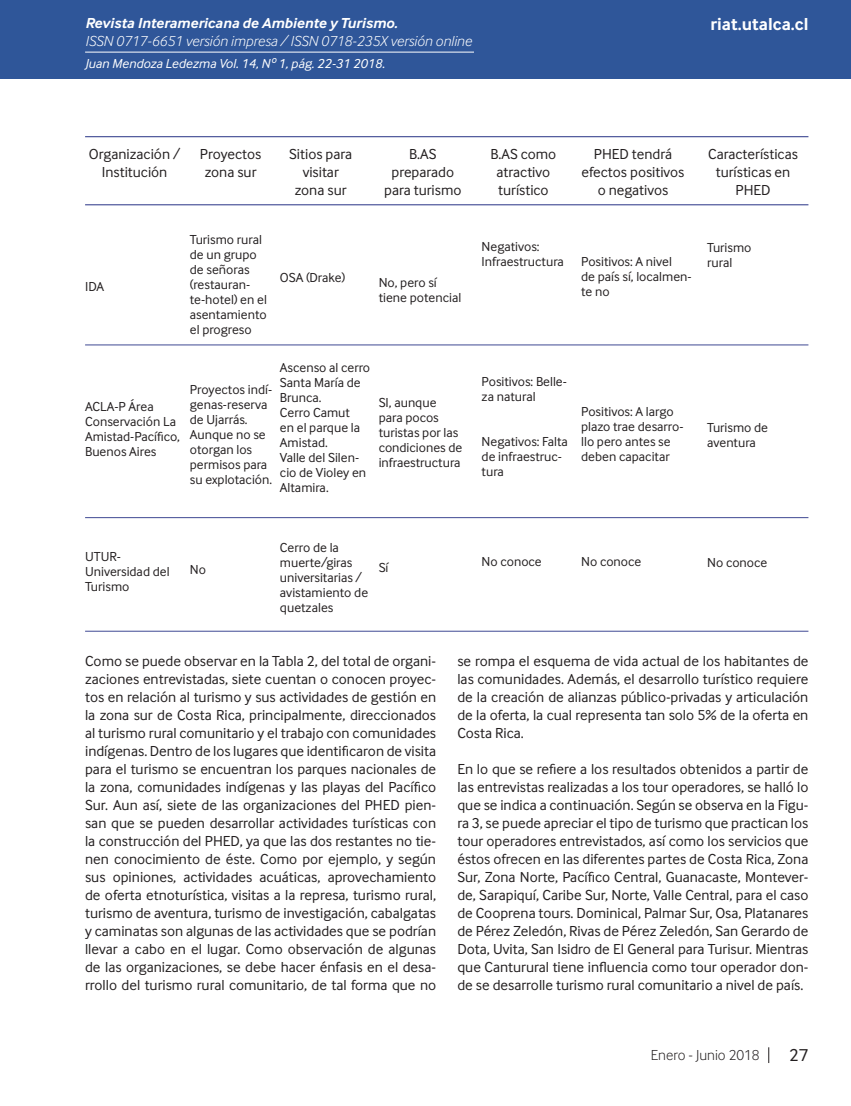
<style>
.page{position:relative;width:851px;height:1106px;background:#fff}
.page>*{position:absolute;margin:0;border:0;box-sizing:border-box;transform-origin:0 0}
.t1{font:700 18px "Inter Face";color:#fff}
.t2{font:18px "Inter Face";color:#231f20}
.Cuerpo_de_Texto{font:15px/18px "Inter Face";color:#231f20;text-align:justify}
.t3{font:italic 300 15px "Inter Face";color:#fff}
.t4{font:italic 700 15px "Inter Face";color:#fff}
.t5{font:300 15px "Inter Face";color:#231f20}
.Cuerpo_de_Texto-2{font:13.5px/15px "Inter Face";color:#231f20}
.Cuño_de_pagina{font:italic 13.5px "Inter Face";color:#fff}
</style>
<div class="page">
<div style="left:0;top:0;width:850px;height:79px;background:#2f5699"></div>
<hr style="left:85px;top:52px;width:389px;height:1px;background:#fff">
<svg style="left:768px;top:1047px;width:1px;height:16px"></svg>
<hr style="left:85px;top:204px;width:723px;height:1px;background:#3f4993">
<hr style="left:85px;top:136px;width:723px;height:1px;background:#3f4993">
<hr style="left:85px;top:344px;width:723px;height:1px;background:#3f4993">
<hr style="left:85px;top:517px;width:723px;height:1px;background:#3f4993">
<hr style="left:85px;top:631px;width:723px;height:1px;background:#3f4993">
<p class="t4" style="left:85px;top:15px;width:314px">Revista Interamericana de Ambiente y Turismo.</p>
<p class="t3" style="left:85px;top:33px;width:388px">ISSN 0717-6651 versión impresa / ISSN 0718-235X versión online</p>
<p class="Cuño_de_pagina" style="left:85px;top:56px;width:301px">Juan Mendoza Ledezma Vol. 14, Nº 1, pág. 22-31 2018.</p>
<p class="t1" style="left:710px;top:14px;width:99px">riat.utalca.cl</p>
<p class="Cuerpo_de_Texto" style="left:89px;top:145px;width:93px">Organización /</p>
<p class="Cuerpo_de_Texto" style="left:200px;top:145px;width:63px">Proyectos</p>
<p class="Cuerpo_de_Texto" style="left:289px;top:145px;width:64px">Sitios para</p>
<p class="Cuerpo_de_Texto" style="left:409px;top:145px;width:29px">B.AS</p>
<p class="Cuerpo_de_Texto" style="left:490px;top:145px;width:67px">B.AS como</p>
<p class="Cuerpo_de_Texto" style="left:593px;top:145px;width:80px">PHED tendrá</p>
<p class="Cuerpo_de_Texto" style="left:708px;top:145px;width:91px">Características</p>
<p class="Cuerpo_de_Texto" style="left:102px;top:163px;width:67px">Institución</p>
<p class="Cuerpo_de_Texto" style="left:205px;top:163px;width:53px">zona sur</p>
<p class="Cuerpo_de_Texto" style="left:302px;top:163px;width:38px">visitar</p>
<p class="Cuerpo_de_Texto" style="left:391px;top:163px;width:64px">preparado</p>
<p class="Cuerpo_de_Texto" style="left:496px;top:163px;width:55px">atractivo</p>
<p class="Cuerpo_de_Texto" style="left:581px;top:163px;width:104px">efectos positivos</p>
<p class="Cuerpo_de_Texto" style="left:715px;top:163px;width:76px">turísticas en</p>
<p class="Cuerpo_de_Texto" style="left:295px;top:181px;width:53px">zona sur</p>
<p class="Cuerpo_de_Texto" style="left:384px;top:181px;width:79px">para turismo</p>
<p class="Cuerpo_de_Texto" style="left:498px;top:181px;width:52px">turístico</p>
<p class="Cuerpo_de_Texto" style="left:597px;top:181px;width:72px">o negativos</p>
<p class="Cuerpo_de_Texto" style="left:735px;top:181px;width:36px">PHED</p>
<p class="Cuerpo_de_Texto-2" style="left:85px;top:278px;width:20px">IDA</p>
<p class="Cuerpo_de_Texto-2" style="left:85px;top:398px;width:96px">ACLA-P Área<br>Conservación La<br>Amistad-Pacífico,<br>Buenos Aires</p>
<p class="Cuerpo_de_Texto-2" style="left:190px;top:232px;width:79px">Turismo rural de un grupo de señoras (restauran&shy;te-hotel) en el asentamiento el progreso</p>
<p class="Cuerpo_de_Texto-2" style="left:280px;top:269px;width:67px">OSA (Drake)</p>
<p class="Cuerpo_de_Texto-2" style="left:378px;top:274px;width:60px">No, pero sí</p>
<p class="Cuerpo_de_Texto-2" style="left:378px;top:289px;width:84px">tiene potencial</p>
<p class="Cuerpo_de_Texto-2" style="left:190px;top:382px;width:84px">Proyectos indí&shy;genas-reserva de Ujarrás.<br>Aunque no se otorgan los permisos para su explotación.</p>
<p class="Cuerpo_de_Texto-2" style="left:280px;top:359px;width:92px">Ascenso al cerro<br>Santa María de<br>Brunca.</p>
<p class="Cuerpo_de_Texto-2" style="left:280px;top:404px;width:82px">Cerro Camut en el parque la<br>Amistad.</p>
<p class="Cuerpo_de_Texto-2" style="left:280px;top:449px;width:88px">Valle del Silen&shy;cio de Violey en<br>Altamira.</p>
<p class="Cuerpo_de_Texto-2" style="left:378px;top:394px;width:85px">SI, aunque para pocos turistas por las condiciones de infraestructura</p>
<p class="Cuerpo_de_Texto-2" style="left:481px;top:239px;width:84px">Negativos:<br>Infraestructura</p>
<p class="Cuerpo_de_Texto-2" style="left:581px;top:254px;width:92px">Positivos: A nivel</p>
<p class="Cuerpo_de_Texto-2" style="left:581px;top:269px;width:112px">de país sí, localmen&shy;te no</p>
<p class="Cuerpo_de_Texto-2" style="left:707px;top:239px;width:46px">Turismo</p>
<p class="Cuerpo_de_Texto-2" style="left:707px;top:254px;width:27px">rural</p>
<p class="Cuerpo_de_Texto-2" style="left:481px;top:374px;width:87px">Positivos: Belle&shy;za natural</p>
<p class="Cuerpo_de_Texto-2" style="left:481px;top:434px;width:88px">Negativos: Falta de infraestruc&shy;tura</p>
<p class="Cuerpo_de_Texto-2" style="left:581px;top:404px;width:104px">Positivos: A largo plazo trae desarro&shy;llo pero antes se deben capacitar</p>
<p class="Cuerpo_de_Texto-2" style="left:707px;top:419px;width:62px">Turismo de</p>
<p class="Cuerpo_de_Texto-2" style="left:707px;top:434px;width:50px">aventura</p>
<p class="Cuerpo_de_Texto-2" style="left:85px;top:548px;width:86px">UTUR-<br>Universidad del<br>Turismo</p>
<p class="Cuerpo_de_Texto-2" style="left:190px;top:562px;width:18px">No</p>
<p class="Cuerpo_de_Texto-2" style="left:280px;top:539px;width:90px">Cerro de la muerte/giras universitarias / avistamiento de quetzales</p>
<p class="Cuerpo_de_Texto-2" style="left:378px;top:559px;width:11px">Sí</p>
<p class="Cuerpo_de_Texto-2" style="left:481px;top:554px;width:62px">No conoce</p>
<p class="Cuerpo_de_Texto-2" style="left:581px;top:554px;width:62px">No conoce</p>
<p class="Cuerpo_de_Texto-2" style="left:707px;top:554px;width:62px">No conoce</p>
<p class="Cuerpo_de_Texto" style="left:85px;top:652px;width:352px">Como se puede observar en la Tabla 2, del total de organi&shy;zaciones entrevistadas, siete cuentan o conocen proyec&shy;tos en relación al turismo y sus actividades de gestión en la zona sur de Costa Rica, principalmente, direccionados al turismo rural comunitario y el trabajo con comunidades indígenas. Dentro de los lugares que identificaron de visita para el turismo se encuentran los parques nacionales de la zona, comunidades indígenas y las playas del Pacífico Sur. Aun así, siete de las organizaciones del PHED pien&shy;san que se pueden desarrollar actividades turísticas con la construcción del PHED, ya que las dos restantes no tie&shy;nen conocimiento de éste. Como por ejemplo, y según sus opiniones, actividades acuáticas, aprovechamiento de oferta etnoturística, visitas a la represa, turismo rural, turismo de aventura, turismo de investigación, cabalgatas y caminatas son algunas de las actividades que se podrían llevar a cabo en el lugar. Como observación de algunas de las organizaciones, se debe hacer énfasis en el desa&shy;rrollo del turismo rural comunitario, de tal forma que no</p>
<p class="Cuerpo_de_Texto" style="left:457px;top:652px;width:352px">se rompa el esquema de vida actual de los habitantes de las comunidades. Además, el desarrollo turístico requiere de la creación de alianzas público-privadas y articulación de la oferta, la cual representa tan solo 5% de la oferta en Costa Rica.</p>
<p class="Cuerpo_de_Texto" style="left:457px;top:760px;width:352px">En lo que se refiere a los resultados obtenidos a partir de las entrevistas realizadas a los tour operadores, se halló lo que se indica a continuación. Según se observa en la Figu&shy;ra 3, se puede apreciar el tipo de turismo que practican los tour operadores entrevistados, así como los servicios que éstos ofrecen en las diferentes partes de Costa Rica, Zona Sur, Zona Norte, Pacífico Central, Guanacaste, Montever&shy;de, Sarapiquí, Caribe Sur, Norte, Valle Central, para el caso de Cooprena tours. Dominical, Palmar Sur, Osa, Platanares de Pérez Zeledón, Rivas de Pérez Zeledón, San Gerardo de Dota, Uvita, San Isidro de El General para Turisur. Mientras que Canturural tiene influencia como tour operador don&shy;de se desarrolle turismo rural comunitario a nivel de país.</p>
<p class="t5" style="left:651px;top:1046px;width:110px">Enero - Junio 2018</p>
<p class="t2" style="left:789px;top:1045px;width:21px">27</p>
</div>
